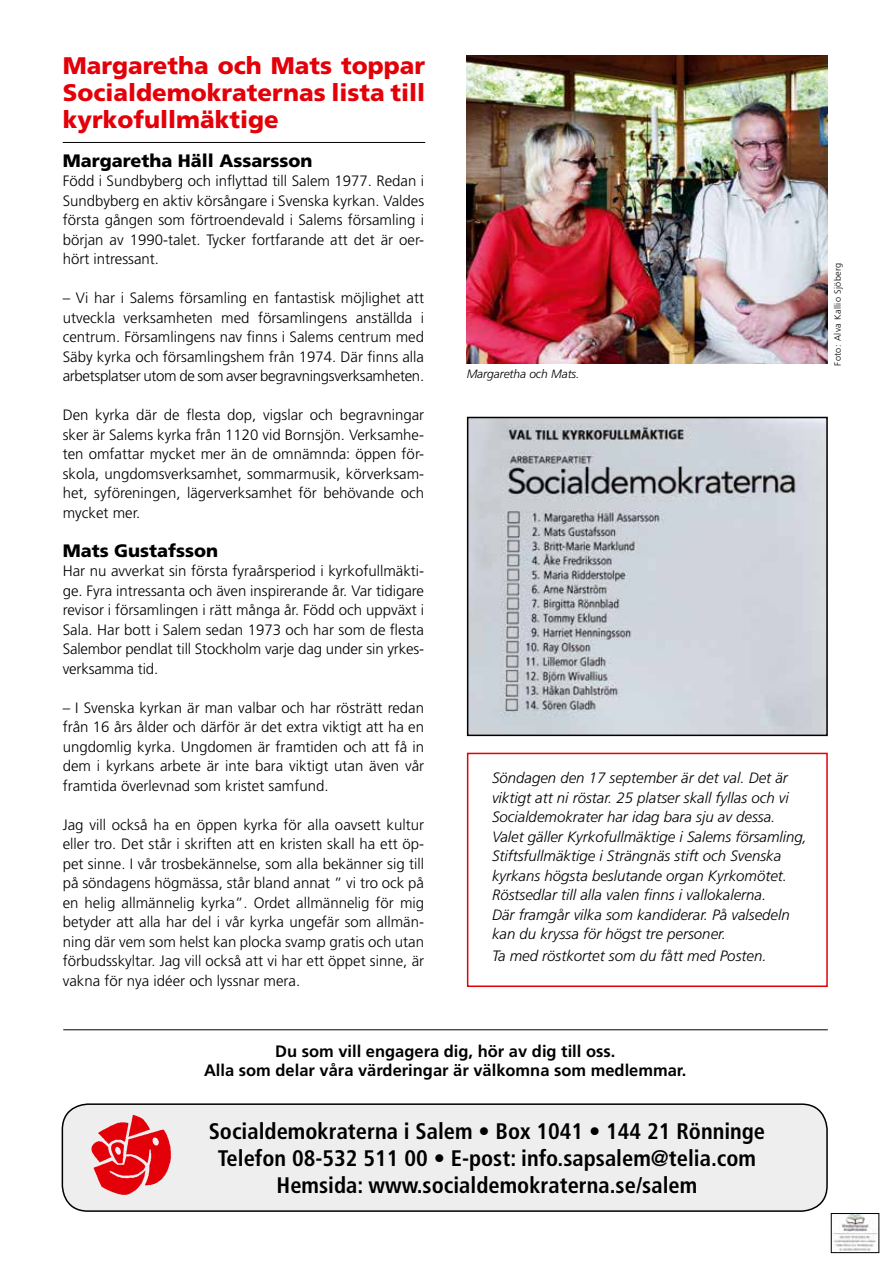
<style>
.page{position:relative;width:893px;height:1263px;background:#fff}
.page>*{position:absolute;margin:0;border:0;box-sizing:border-box;transform-origin:0 0}
.t1{font:900 24px/27px "Frutiger";color:#e30009;text-align:justify}
.t2{font:700 condensed 22.5px/27px "Frutiger";color:#000001;text-align:center}
.t3{font:900 18px "Frutiger";color:#000001}
.t4{font:700 16.5px/19.5px "Frutiger";color:#000001;text-align:center}
.t5{font:300 15px/19.5px "Frutiger";color:#000001;text-align:justify}
.t6{font:italic 300 15px/19.5px "Frutiger";color:#000001}
.t7{font:italic 300 12px "Frutiger";letter-spacing:-.005em;color:#000001}
.t8{font:300 9.15px "Frutiger";letter-spacing:.04em;color:#000001}
</style>
<div class="page">
<div style="left:467px;top:753px;width:361px;height:234px;background:#fff;border:2px solid #e30009"></div>
<div style="left:62px;top:1104px;width:765px;height:107px;background:#eee;border-radius:26px"></div>
<div style="left:62px;top:1103px;width:766px;height:109px;border:2px solid #000001;border-radius:26px"></div>
<img style="left:91px;top:1114px;width:80px;height:81px">
<img style="left:833px;top:1215px;width:44px;height:36px">
<div style="left:831px;top:1213px;width:48px;height:40px;border:1px solid #000001"></div>
<img style="left:466px;top:55px;width:362px;height:308px">
<hr style="left:63px;top:1029px;width:765px;height:1px;background:#000001">
<hr style="left:63px;top:142px;width:362px;height:1px;background:#000001">
<img style="left:470px;top:420px;width:355px;height:313px">
<div style="left:467px;top:417px;width:361px;height:319px;border:2px solid #000001"></div>
<h1 class="t1" style="left:63px;top:52px;width:364px">Margaretha och Mats toppar Socialdemokraternas lista till kyrkofullmäktige</h1>
<p class="t3" style="left:63px;top:150px;width:251px">Margaretha Häll Assarsson</p>
<p class="t5" style="left:63px;top:172px;width:363px">Född i Sundbyberg och inflyttad till Salem 1977. Redan i Sundbyberg en aktiv körsångare i Svenska kyrkan. Valdes första gången som förtroendevald i Salems församling i början av 1990-talet. Tycker fortfarande att det är oer&shy;hört intressant.</p>
<p class="t5" style="left:63px;top:289px;width:363px">– Vi har i Salems församling en fantastisk möjlighet att utveckla verksamheten med församlingens anställda i centrum. Församlingens nav finns i Salems centrum med Säby kyrka och församlingshem från 1974. Där finns alla arbetsplatser utom de som avser begravningsverksamheten.</p>
<p class="t5" style="left:63px;top:406px;width:363px">Den kyrka där de flesta dop, vigslar och begravningar sker är Salems kyrka från 1120 vid Bornsjön. Verksamhe&shy;ten omfattar mycket mer än de omnämnda: öppen för&shy;skola, ungdomsverksamhet, sommarmusik, körverksam&shy;het, syföreningen, lägerverksamhet för behövande och mycket mer.</p>
<p class="t3" style="left:63px;top:540px;width:157px">Mats Gustafsson</p>
<p class="t5" style="left:63px;top:562px;width:363px">Har nu avverkat sin första fyraårsperiod i kyrkofullmäkti&shy;ge. Fyra intressanta och även inspirerande år. Var tidigare revisor i församlingen i rätt många år. Född och uppväxt i Sala. Har bott i Salem sedan 1973 och har som de flesta Salembor pendlat till Stockholm varje dag under sin yrkes&shy;verksamma tid.</p>
<p class="t5" style="left:63px;top:698px;width:363px">– I Svenska kyrkan är man valbar och har rösträtt redan från 16 års ålder och därför är det extra viktigt att ha en ungdomlig kyrka. Ungdomen är framtiden och att få in dem i kyrkans arbete är inte bara viktigt utan även vår framtida överlevnad som kristet samfund.</p>
<p class="t5" style="left:63px;top:815px;width:363px">Jag vill också ha en öppen kyrka för alla oavsett kultur eller tro. Det står i skriften att en kristen skall ha ett öp&shy;pet sinne. I vår trosbekännelse, som alla bekänner sig till på söndagens högmässa, står bland annat ” vi tro ock på en helig allmännelig kyrka”. Ordet allmännelig för mig betyder att alla har del i vår kyrka ungefär som allmän&shy;ning där vem som helst kan plocka svamp gratis och utan förbudsskyltar. Jag vill också att vi har ett öppet sinne, är vakna för nya idéer och lyssnar mera.</p>
<p class="t7" style="left:467px;top:367px;width:114px">Margaretha och Mats.</p>
<p class="t6" style="left:492px;top:768px;width:317px">Söndagen den 17 september är det val. Det är viktigt att ni röstar. 25 platser skall fyllas och vi Socialdemokrater har idag bara sju av dessa.<br>Valet gäller Kyrkofullmäktige i Salems församling, Stiftsfullmäktige i Strängnäs stift och Svenska kyrkans högsta beslutande organ Kyrkomötet.<br>Röstsedlar till alla valen finns i vallokalerna.<br>Där framgår vilka som kandiderar. På valsedeln kan du kryssa för högst tre personer.</p>
<p class="t6" style="left:492px;top:946px;width:276px">Ta med röstkortet som du fått med Posten.</p>
<p class="t4" style="left:204px;top:1041px;width:484px">Du som vill engagera dig, hör av dig till oss.<br>Alla som delar våra värderingar är välkomna som medlemmar.</p>
<h2 class="t2" style="left:209px;top:1118px;width:558px">Socialdemokraterna i Salem • Box 1041 • 144 21 Rönninge<br>Telefon 08-532 511 00 • E-post: info.sapsalem@telia.com<br>Hemsida: www.socialdemokraterna.se/salem</h2>
<p class="t8" style="left:833px;top:366px;width:105px;rotate:-90deg">Foto: Alva Kallio Sjöberg</p>
</div>
